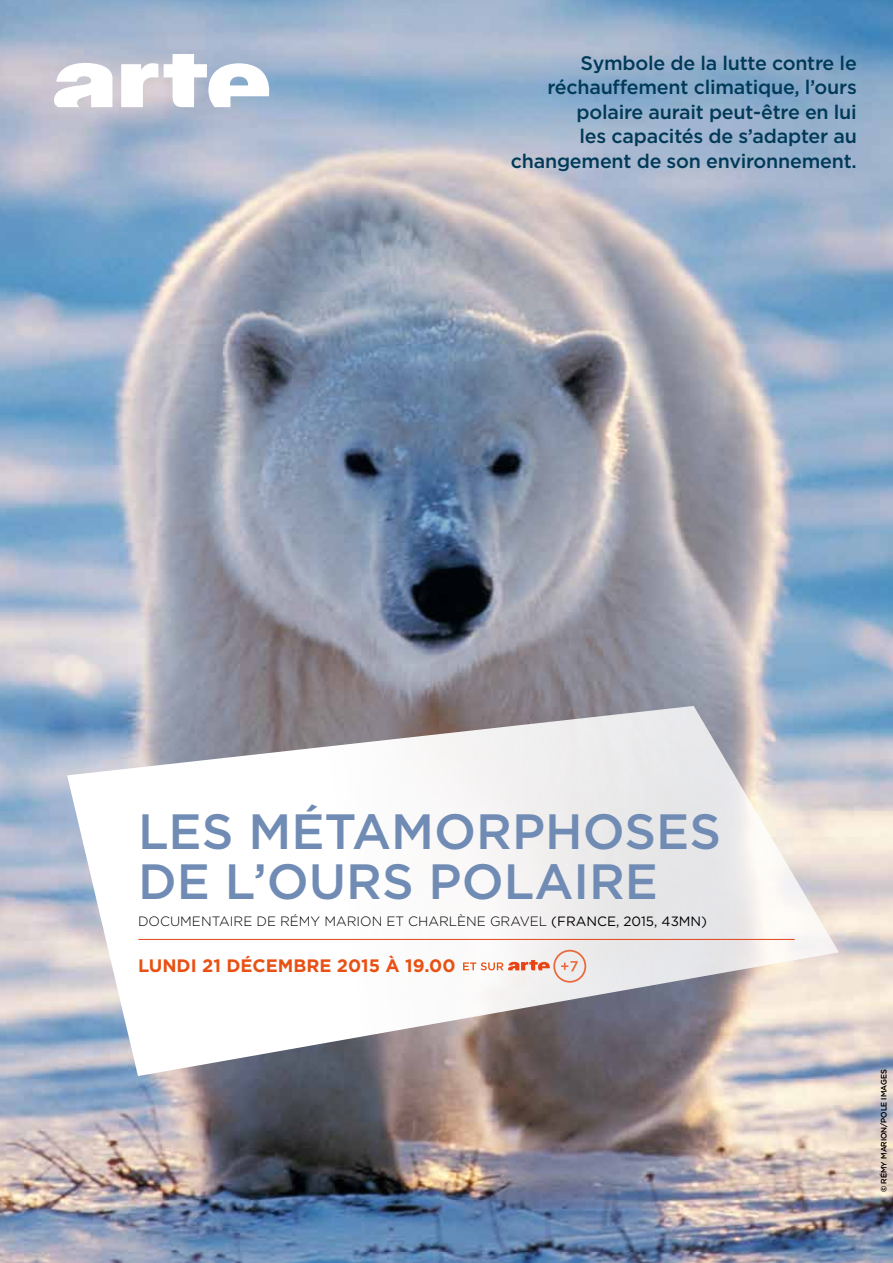
<style>
.page{position:relative;width:893px;height:1263px;background:#fff}
.page>*{position:absolute;margin:0;border:0;box-sizing:border-box;transform-origin:0 0}
.t1{font:500 49.5px/49.5px "Gotham";color:#708bb4}
.t2{font:500 19.65px/24.6px "Gotham";letter-spacing:-.01em;color:#003a58;text-align:right}
.t3{font:700 18px "Gotham";color:#e85113}
.t4{font:300 13.5px "Gotham";color:#000}
.t5{font:7.5px "Gotham";color:#000}
.s1{font-weight:400}
</style>
<div class="page">
<img style="left:0;top:0;width:893px;height:1263px">
<svg style="left:67px;top:706px;width:772px;height:370px"></svg>
<svg style="left:54px;top:54px;width:221px;height:53px"></svg>
<hr style="left:138px;top:939px;width:657px;height:1px;background:#e64417">
<svg style="left:463px;top:950px;width:123px;height:33px"></svg>
<p class="t2" style="left:511px;top:50px;width:347px">Symbole de la lutte contre le réchauffement climatique, l’ours polaire aurait peut-être en lui<br>les capacités de s’adapter au changement de son environnement.</p>
<h1 class="t1" style="left:138px;top:806px;width:585px">LES MéTAMORPHOSES<br>DE L’OURS POLAIRE</h1>
<p class="t4" style="left:138px;top:912px;width:571px">DOCUMENTAIRE DE RÉMY MARION ET CHARLÈNE GRAVEL <span class="s1">(FRANCE, 2015, 43MN)</span></p>
<p class="t3" style="left:138px;top:953px;width:319px">LUNDI 21 DÉCEMBRE 2015 À 19.00</p>
<p class="t5" style="left:879px;top:1192px;width:124px;rotate:-90deg">© RÉMY MARION/POLE I MAGES</p>
</div>
